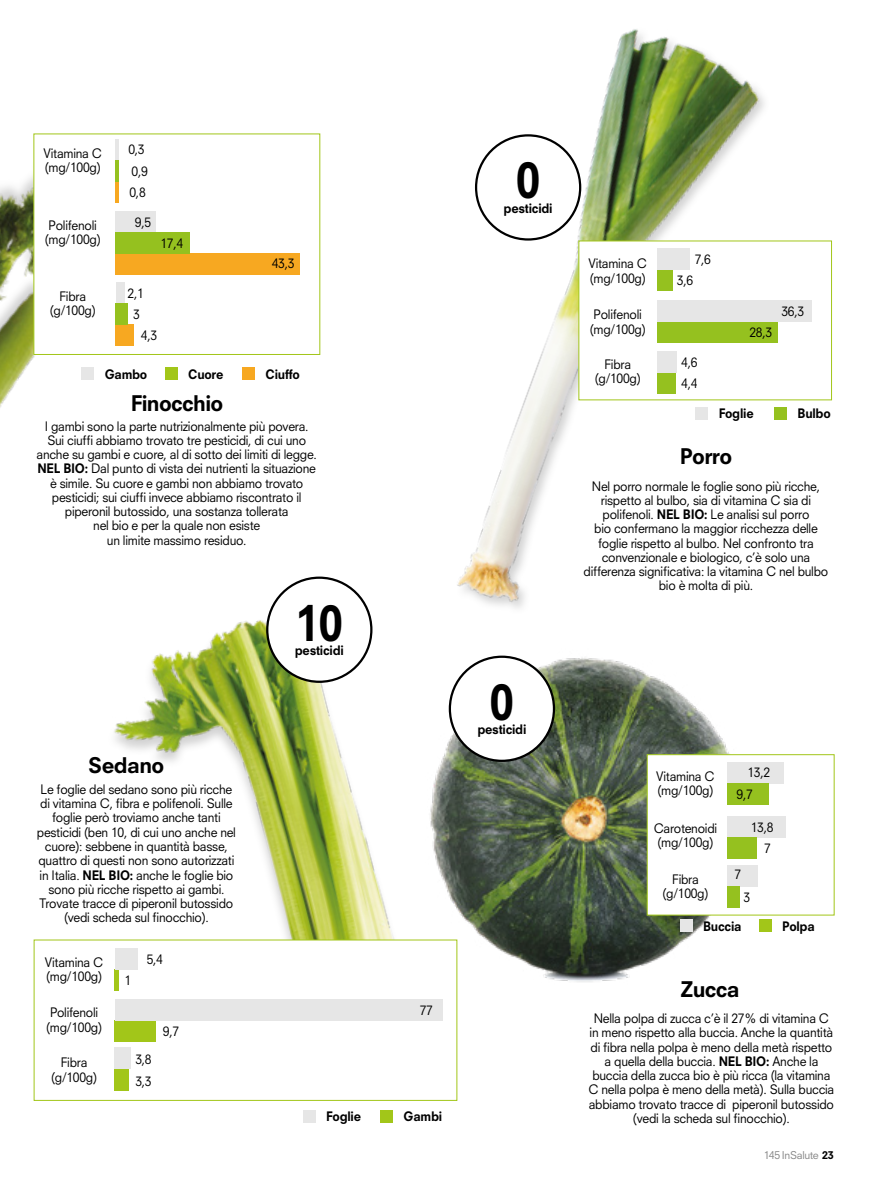
<style>
.page{position:relative;width:872px;height:1191px;background:#fff}
.page>*{position:absolute;margin:0;border:0;box-sizing:border-box;transform-origin:0 0}
._045_GRA_LEGENDAn{font:800 48px "Neuzeit SLT Std";color:#000;scale:.9 1}
._045_GRA_Numero_14{font:800 21px "Neuzeit SLT Std";letter-spacing:-.03em;color:#000}
._045_GRA_TESTO{font:12.75px/14.2px "Neuzeit SLT Std";letter-spacing:-.02em;color:#000;text-align:center;scale:.95 1}
._045_GRA_TESTO-2{font:800 12.75px "Neuzeit SLT Std";letter-spacing:-.02em;color:#000;scale:.95 1}
.t1{font:10.5px "Neuzeit SLT Std";letter-spacing:-.03em;color:#878787}
.s1{font-weight:800}
.s2{font-weight:800;color:#000}
</style>
<div class="page">
<img style="left:0;top:133px;width:266px;height:275px">
<img style="left:433px;top:658px;width:363px;height:348px">
<img style="left:73px;top:579px;width:360px;height:522px">
<img style="left:398px;top:29px;width:380px;height:628px">
<div style="left:33px;top:134px;width:287px;height:221px;background:#fff;border:1px solid #a2c619"></div>
<hr style="left:116px;top:139px;width:3px;height:21px;background:#e6e6e6">
<div style="left:116px;top:282px;width:8px;height:21px;background:#e6e6e6"></div>
<div style="left:116px;top:211px;width:40px;height:21px;background:#e6e6e6"></div>
<hr style="left:116px;top:182px;width:3px;height:21px;background:#f7a821">
<div style="left:116px;top:324px;width:18px;height:22px;background:#f7a821"></div>
<div style="left:116px;top:254px;width:184px;height:21px;background:#f7a821"></div>
<hr style="left:116px;top:160px;width:3px;height:22px;background:#95c11f">
<div style="left:116px;top:232px;width:74px;height:22px;background:#95c11f"></div>
<div style="left:116px;top:303px;width:12px;height:21px;background:#95c11f"></div>
<div style="left:81px;top:367px;width:13px;height:13px;background:#e6e6e6"></div>
<div style="left:242px;top:367px;width:13px;height:13px;background:#f7a821"></div>
<div style="left:165px;top:367px;width:12px;height:13px;background:#a2c619"></div>
<div style="left:578px;top:241px;width:254px;height:159px;background:#fff"></div>
<div style="left:657px;top:269px;width:15px;height:22px;background:#95c11f"></div>
<div style="left:657px;top:373px;width:19px;height:21px;background:#95c11f"></div>
<div style="left:657px;top:322px;width:120px;height:21px;background:#95c11f"></div>
<div style="left:657px;top:248px;width:32px;height:21px;background:#e6e6e6"></div>
<div style="left:657px;top:351px;width:20px;height:21px;background:#e6e6e6"></div>
<div style="left:774px;top:407px;width:13px;height:13px;background:#95c11f"></div>
<div style="left:695px;top:407px;width:13px;height:13px;background:#e6e6e6"></div>
<div style="left:647px;top:754px;width:187px;height:161px;background:#fff;border:1px solid #a2c619"></div>
<div style="left:727px;top:762px;width:56px;height:21px;background:#e6e6e6"></div>
<div style="left:727px;top:865px;width:30px;height:21px;background:#e6e6e6"></div>
<div style="left:727px;top:816px;width:59px;height:21px;background:#e6e6e6"></div>
<div style="left:727px;top:783px;width:41px;height:21px;background:#95c11f"></div>
<div style="left:727px;top:886px;width:13px;height:21px;background:#95c11f"></div>
<div style="left:727px;top:837px;width:30px;height:21px;background:#95c11f"></div>
<div style="left:679px;top:919px;width:13px;height:13px;background:#e6e6e6"></div>
<div style="left:759px;top:919px;width:12px;height:13px;background:#a2c619"></div>
<div style="left:34px;top:939px;width:423px;height:161px;background:#fff"></div>
<hr style="left:115px;top:969px;width:4px;height:21px;background:#a2c619">
<div style="left:115px;top:1069px;width:14px;height:21px;background:#a2c619"></div>
<div style="left:115px;top:1020px;width:41px;height:21px;background:#a2c619"></div>
<div style="left:115px;top:948px;width:23px;height:21px;background:#e6e6e6"></div>
<div style="left:115px;top:1047px;width:16px;height:22px;background:#e6e6e6"></div>
<div style="left:115px;top:999px;width:327px;height:21px;background:#e6e6e6"></div>
<div style="left:380px;top:1110px;width:13px;height:13px;background:#a2c619"></div>
<div style="left:303px;top:1110px;width:12px;height:13px;background:#e6e6e6"></div>
<div style="left:267px;top:577px;width:104px;height:105px;background:#fff;border-radius:50%"></div>
<div style="left:266px;top:576px;width:106px;height:107px;border:2px solid #000;border-radius:50%"></div>
<div style="left:450px;top:656px;width:104px;height:105px;background:#fff;border-radius:50%"></div>
<div style="left:449px;top:655px;width:106px;height:107px;border:2px solid #000;border-radius:50%"></div>
<div style="left:476px;top:135px;width:104px;height:104px;background:#fff;border-radius:50%"></div>
<div style="left:475px;top:134px;width:106px;height:107px;border:2px solid #000;border-radius:50%"></div>
<div style="left:657px;top:300px;width:154px;height:22px;background:#e6e6e6"></div>
<p class="_045_GRA_TESTO" style="left:44px;top:146px;width:63px;text-align:left">Vitamina C (mg/100g)</p>
<p class="_045_GRA_TESTO" style="left:128px;top:143px;width:19px">0,3</p>
<p class="_045_GRA_TESTO" style="left:132px;top:164px;width:19px">0,9</p>
<p class="_045_GRA_TESTO" style="left:129px;top:185px;width:19px">0,8</p>
<p class="_045_GRA_TESTO" style="left:45px;top:218px;width:60px">Polifenoli (mg/100g)</p>
<p class="_045_GRA_TESTO" style="left:135px;top:215px;width:19px">9,5</p>
<p class="_045_GRA_TESTO" style="left:160px;top:236px;width:26px">17,4</p>
<p class="_045_GRA_TESTO" style="left:272px;top:256px;width:26px">43,3</p>
<p class="_045_GRA_TESTO" style="left:50px;top:289px;width:50px">Fibra (g/100g)</p>
<p class="_045_GRA_TESTO" style="left:128px;top:285px;width:19px">2,1</p>
<p class="_045_GRA_TESTO" style="left:133px;top:307px;width:9px">3</p>
<p class="_045_GRA_TESTO" style="left:141px;top:328px;width:19px">4,3</p>
<p class="_045_GRA_TESTO-2" style="left:105px;top:366px;width:46px">Gambo</p>
<p class="_045_GRA_TESTO-2" style="left:188px;top:366px;width:39px">Cuore</p>
<p class="_045_GRA_TESTO-2" style="left:265px;top:366px;width:38px">Ciuffo</p>
<p class="_045_GRA_Numero_14" style="left:131px;top:390px;width:94px">Finocchio</p>
<p class="_045_GRA_TESTO" style="left:37px;top:418px;width:296px">I gambi sono la parte nutrizionalmente più povera.<br>Sui ciuffi abbiamo trovato tre pesticidi, di cui uno anche su gambi e cuore, al di sotto dei limiti di legge.<br><span class="s1">NEL BIO:</span> Dal punto di vista dei nutrienti la situazione è simile. Su cuore e gambi non abbiamo trovato pesticidi; sui ciuffi invece abbiamo riscontrato il piperonil butossido, una sostanza tollerata<br>nel bio e per la quale non esiste<br>un limite massimo residuo.</p>
<p class="_045_GRA_LEGENDAn" style="left:296px;top:594px;width:54px">10</p>
<p class="_045_GRA_Numero_14" style="left:88px;top:753px;width:78px">Sedano</p>
<p class="_045_GRA_TESTO" style="left:37px;top:782px;width:211px">Le foglie del sedano sono più ricche di vitamina C, fibra e polifenoli. Sulle foglie però troviamo anche tanti pesticidi (ben 10, di cui uno anche nel cuore): sebbene in quantità basse, quattro di questi non sono autorizzati in Italia. <span class="s1">NEL BIO:</span> anche le foglie bio sono più ricche rispetto ai gambi.<br>Trovate tracce di piperonil butossido (vedi scheda sul finocchio).</p>
<p class="_045_GRA_TESTO" style="left:45px;top:955px;width:63px;text-align:left">Vitamina C (mg/100g)</p>
<p class="_045_GRA_TESTO" style="left:46px;top:1005px;width:60px">Polifenoli (mg/100g)</p>
<p class="_045_GRA_TESTO" style="left:51px;top:1055px;width:50px">Fibra (g/100g)</p>
<p class="_045_GRA_TESTO" style="left:125px;top:973px;width:9px">1</p>
<p class="_045_GRA_TESTO" style="left:147px;top:951px;width:19px">5,4</p>
<p class="_045_GRA_TESTO" style="left:163px;top:1024px;width:19px">9,7</p>
<p class="_045_GRA_TESTO" style="left:135px;top:1052px;width:19px">3,8</p>
<p class="_045_GRA_TESTO" style="left:135px;top:1074px;width:19px">3,3</p>
<p class="_045_GRA_TESTO-2" style="left:295px;top:642px;width:53px">pesticidi</p>
<p class="_045_GRA_TESTO" style="left:420px;top:1003px;width:15px">77</p>
<p class="_045_GRA_TESTO-2" style="left:326px;top:1108px;width:38px">Foglie</p>
<p class="_045_GRA_TESTO-2" style="left:403px;top:1108px;width:42px">Gambi</p>
<p class="_045_GRA_LEGENDAn" style="left:516px;top:151px;width:28px">0</p>
<p class="_045_GRA_TESTO-2" style="left:503px;top:200px;width:53px">pesticidi</p>
<p class="_045_GRA_TESTO" style="left:588px;top:256px;width:63px;text-align:left">Vitamina C (mg/100g)</p>
<p class="_045_GRA_TESTO" style="left:694px;top:252px;width:19px">7,6</p>
<p class="_045_GRA_TESTO" style="left:677px;top:273px;width:19px">3,6</p>
<p class="_045_GRA_TESTO" style="left:590px;top:307px;width:60px">Polifenoli (mg/100g)</p>
<p class="_045_GRA_TESTO" style="left:749px;top:325px;width:26px">28,3</p>
<p class="_045_GRA_TESTO" style="left:781px;top:304px;width:26px">36,3</p>
<p class="_045_GRA_TESTO" style="left:595px;top:357px;width:50px">Fibra (g/100g)</p>
<p class="_045_GRA_TESTO" style="left:681px;top:355px;width:19px">4,6</p>
<p class="_045_GRA_TESTO" style="left:681px;top:376px;width:19px">4,4</p>
<p class="_045_GRA_TESTO-2" style="left:718px;top:405px;width:38px">Foglie</p>
<p class="_045_GRA_TESTO-2" style="left:797px;top:405px;width:37px">Bulbo</p>
<p class="_045_GRA_Numero_14" style="left:680px;top:443px;width:54px">Porro</p>
<p class="_045_GRA_TESTO" style="left:583px;top:479px;width:259px">Nel porro normale le foglie sono più ricche, rispetto al bulbo, sia di vitamina C sia di polifenoli. <span class="s1">NEL BIO:</span> Le analisi sul porro<br>bio confermano la maggior ricchezza delle foglie rispetto al bulbo. Nel confronto tra convenzionale e biologico, c’è solo una differenza significativa: la vitamina C nel bulbo bio è molta di più.</p>
<p class="_045_GRA_LEGENDAn" style="left:490px;top:672px;width:28px">0</p>
<p class="_045_GRA_TESTO-2" style="left:477px;top:721px;width:53px">pesticidi</p>
<p class="_045_GRA_TESTO" style="left:656px;top:769px;width:63px;text-align:left">Vitamina C (mg/100g)</p>
<p class="_045_GRA_TESTO" style="left:747px;top:765px;width:26px">13,2</p>
<p class="_045_GRA_TESTO" style="left:736px;top:787px;width:19px">9,7</p>
<p class="_045_GRA_TESTO" style="left:653px;top:820px;width:68px;text-align:left">Carotenoidi (mg/100g)</p>
<p class="_045_GRA_TESTO" style="left:750px;top:820px;width:26px">13,8</p>
<p class="_045_GRA_TESTO" style="left:764px;top:841px;width:9px">7</p>
<p class="_045_GRA_TESTO" style="left:662px;top:872px;width:50px">Fibra (g/100g)</p>
<p class="_045_GRA_TESTO" style="left:734px;top:867px;width:9px">7</p>
<p class="_045_GRA_TESTO" style="left:743px;top:890px;width:9px">3</p>
<p class="_045_GRA_TESTO-2" style="left:703px;top:918px;width:42px">Buccia</p>
<p class="_045_GRA_TESTO-2" style="left:782px;top:918px;width:36px">Polpa</p>
<p class="_045_GRA_Numero_14" style="left:680px;top:976px;width:61px">Zucca</p>
<p class="_045_GRA_TESTO" style="left:588px;top:1011px;width:260px">Nella polpa di zucca c’è il 27% di vitamina C in meno rispetto alla buccia. Anche la quantità di fibra nella polpa è meno della metà rispetto a quella della buccia. <span class="s1">NEL BIO:</span> Anche la buccia della zucca bio è più ricca (la vitamina C nella polpa è meno della metà). Sulla buccia abbiamo trovato tracce di piperonil butossido (vedi la scheda sul finocchio).</p>
<p class="t1" style="left:764px;top:1148px;width:71px">145 InSalute <span class="s2">23</span></p>
</div>
